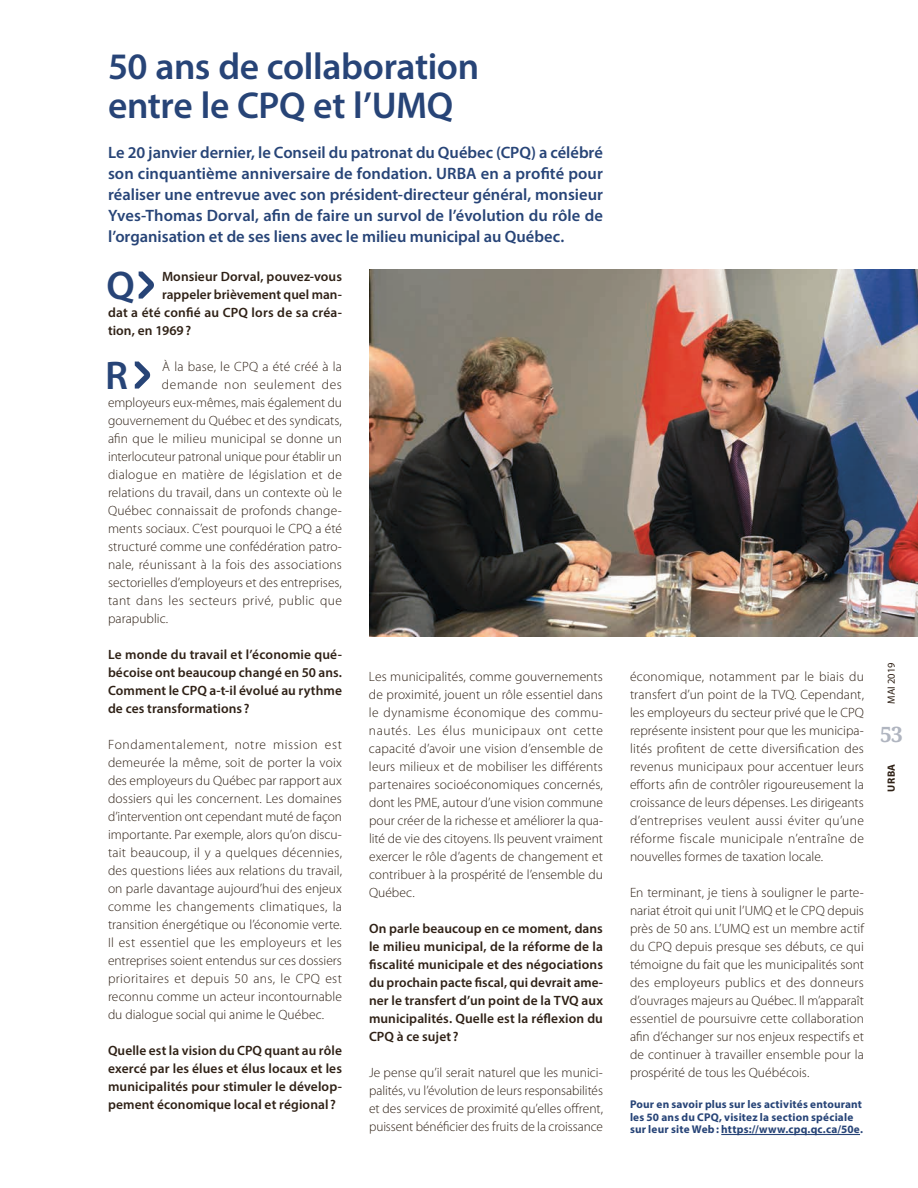
<style>
.page{position:relative;width:918px;height:1188px;background:#fff}
.page>*{position:absolute;margin:0;border:0;box-sizing:border-box;transform-origin:0 0}
.t1{font:600 40.2px "Myriad Pro";color:#274477}
.t2{font:600 37.5px/39px "Myriad Pro";letter-spacing:-.01em;color:#274477}
.t3{font:700 21px "Droid Serif";color:#b0b5c0}
.t4{font:600 16.5px/21px "Myriad Pro";letter-spacing:-.005em;color:#274477;text-align:justify}
.t5{font:300 13.5px/18px "Myriad Pro";letter-spacing:.005em;color:#2f2116;text-align:justify}
.t6{font:600 13.5px/18px "Myriad Pro";letter-spacing:.005em;color:#2f2116;text-align:justify}
.t7{font:300 13.5px "Myriad Pro";letter-spacing:.03em;color:#2f2116}
.t8{font:300 13.5px "Myriad Pro";letter-spacing:.04em;color:#2f2116}
.t9{font:700 11.25px/12.8px "Myriad Pro";letter-spacing:.015em;color:#274477}
.t10{font:10.5px "Myriad Pro";color:#2f2116}
.t11{font:700 10.5px "Myriad Pro";color:#2f2116}
</style>
<div class="page">
<svg style="left:139px;top:272px;width:15px;height:27px"></svg>
<svg style="left:135px;top:362px;width:16px;height:27px"></svg>
<hr style="left:721px;top:1134px;width:139px;height:1px;background:#274477">
<img style="left:369px;top:270px;width:549px;height:366px">
<h2 class="t2" style="left:108px;top:46px;width:373px">50 ans de collaboration entre le CPQ et l’UMQ</h2>
<p class="t4" style="left:108px;top:141px;width:496px">Le 20 janvier dernier, le Conseil du patronat du Québec (CPQ) a célébré son cinquantième anniversaire de fondation. URBA en a profité pour réaliser une entrevue avec son président-directeur général, monsieur Yves-Thomas Dorval, afin de faire un survol de l’évolution du rôle de l’organisation et de ses liens avec le milieu municipal au Québec.</p>
<h1 class="t1" style="left:107px;top:260px;width:30px">Q</h1>
<p class="t6" style="left:162px;top:267px;width:181px">Monsieur Dorval, pouvez-vous</p>
<p class="t6" style="left:162px;top:285px;width:182px">rappeler brièvement quel man-</p>
<p class="t6" style="left:108px;top:303px;width:235px">dat a été confié au CPQ lors de sa créa-</p>
<p class="t6" style="left:108px;top:321px;width:85px">tion, en 1969?</p>
<h1 class="t1" style="left:105px;top:350px;width:24px">R</h1>
<p class="t5" style="left:162px;top:357px;width:181px">À la base, le CPQ a été créé à la</p>
<p class="t8" style="left:162px;top:377px;width:182px">demande non seulement des</p>
<p class="t5" style="left:108px;top:393px;width:236px">employeurs eux-mêmes, mais également du</p>
<p class="t5" style="left:108px;top:411px;width:235px">gouvernement du Québec et des syndicats,</p>
<p class="t5" style="left:108px;top:429px;width:236px">afin que le milieu municipal se donne un</p>
<p class="t5" style="left:108px;top:447px;width:236px">interlocuteur patronal unique pour établir un</p>
<p class="t5" style="left:108px;top:465px;width:236px">dialogue en matière de législation et de</p>
<p class="t5" style="left:108px;top:483px;width:236px">relations du travail, dans un contexte où le</p>
<p class="t5" style="left:108px;top:501px;width:235px">Québec connaissait de profonds change-</p>
<p class="t5" style="left:108px;top:519px;width:236px">ments sociaux. C’est pourquoi le CPQ a été</p>
<p class="t5" style="left:108px;top:537px;width:235px">structuré comme une confédération patro-</p>
<p class="t5" style="left:108px;top:555px;width:235px">nale, réunissant à la fois des associations</p>
<p class="t5" style="left:108px;top:573px;width:235px">sectorielles d’employeurs et des entreprises,</p>
<p class="t7" style="left:108px;top:593px;width:236px">tant dans les secteurs privé, public que</p>
<p class="t5" style="left:108px;top:609px;width:62px">parapublic.</p>
<p class="t6" style="left:108px;top:645px;width:236px">Le monde du travail et l’économie qué&shy;bécoise ont beaucoup changé en 50 ans.<br>Comment le CPQ a-t-il évolué au rythme de ces transformations ?</p>
<p class="t5" style="left:108px;top:735px;width:236px">Fondamentalement, notre mission est demeurée la même, soit de porter la voix des employeurs du Québec par rapport aux dossiers qui les concernent. Les domaines d’intervention ont cependant muté de façon importante. Par exemple, alors qu’on discu&shy;tait beaucoup, il y a quelques décennies, des questions liées aux relations du travail, on parle davantage aujourd’hui des enjeux comme les changements climatiques, la transition énergétique ou l’économie verte.<br>Il est essentiel que les employeurs et les entreprises soient entendus sur ces dossiers prioritaires et depuis 50 ans, le CPQ est reconnu comme un acteur incontournable du dialogue social qui anime le Québec.</p>
<p class="t6" style="left:108px;top:1041px;width:235px">Quelle est la vision du CPQ quant au rôle exercé par les élues et élus locaux et les municipalités pour stimuler le dévelop&shy;pement économique local et régional ?</p>
<p class="t5" style="left:369px;top:668px;width:236px">Les municipalités, comme gouvernements de proximité, jouent un rôle essentiel dans le dynamisme économique des commu&shy;nautés. Les élus municipaux ont cette capacité d’avoir une vision d’ensemble de leurs milieux et de mobiliser les différents partenaires socioéconomiques concernés, dont les PME, autour d’une vision commune pour créer de la richesse et améliorer la qua&shy;lité de vie des citoyens. Ils peuvent vraiment exercer le rôle d’agents de changement et contribuer à la prospérité de l’ensemble du Québec.</p>
<p class="t6" style="left:369px;top:919px;width:236px">On parle beaucoup en ce moment, dans le milieu municipal, de la réforme de la fiscalité municipale et des négociations du prochain pacte fiscal, qui devrait ame&shy;ner le transfert d’un point de la TVQ aux municipalités. Quelle est la réflexion du CPQ à ce sujet ?</p>
<p class="t5" style="left:369px;top:1064px;width:236px">Je pense qu’il serait naturel que les munici&shy;palités, vu l’évolution de leurs responsabilités et des services de proximité qu’elles offrent, puissent bénéficier des fruits de la croissance</p>
<p class="t5" style="left:630px;top:668px;width:236px">économique, notamment par le biais du transfert d’un point de la TVQ. Cependant, les employeurs du secteur privé que le CPQ représente insistent pour que les municipa&shy;lités profitent de cette diversification des revenus municipaux pour accentuer leurs efforts afin de contrôler rigoureusement la croissance de leurs dépenses. Les dirigeants d’entreprises veulent aussi éviter qu’une réforme fiscale municipale n’entraîne de nouvelles formes de taxation locale.</p>
<p class="t5" style="left:630px;top:884px;width:236px">En terminant, je tiens à souligner le parte&shy;nariat étroit qui unit l’UMQ et le CPQ depuis près de 50 ans. L’UMQ est un membre actif du CPQ depuis presque ses débuts, ce qui témoigne du fait que les municipalités sont des employeurs publics et des donneurs d’ouvrages majeurs au Québec. Il m’apparaît essentiel de poursuivre cette collaboration afin d’échanger sur nos enjeux respectifs et de continuer à travailler ensemble pour la prospérité de tous les Québécois.</p>
<p class="t9" style="left:630px;top:1097px;width:234px">Pour en savoir plus sur les activités entourant les 50 ans du CPQ, visitez la section spéciale sur leur site Web: https://www.cpq.qc.ca/50e.</p>
<p class="t10" style="left:885px;top:704px;width:43px;rotate:-90deg">MAI 2019</p>
<h3 class="t3" style="left:880px;top:721px;width:24px">53</h3>
<p class="t11" style="left:884px;top:792px;width:29px;rotate:-90deg">URBA</p>
</div>
